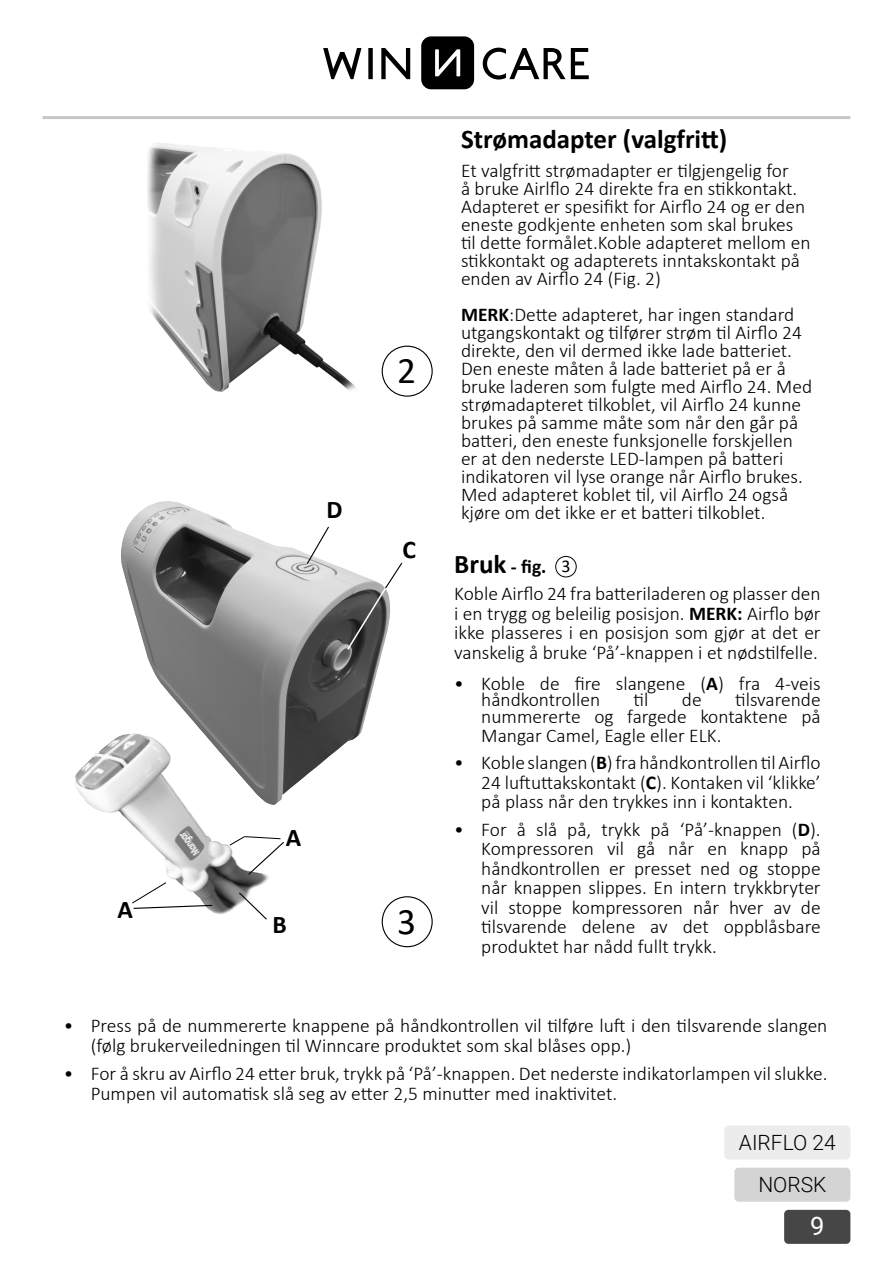
<style>
.page{position:relative;width:893px;height:1263px;background:#fff}
.page>*{position:absolute;margin:0;border:0;box-sizing:border-box;transform-origin:0 0}
.t1{font:37.5px "Calibri";color:#000}
.t2{font:700 27px "Calibri";color:#000}
.t3{font:700 25.5px "Calibri";color:#000}
.t4{font:25.5px "Roboto";color:#fff}
.t5{font:300 21px "Roboto";color:#000}
.t6{font:300 19.5px/18px "Calibri";color:#000}
.s1{font-weight:700}
.s2{font-weight:700;font-size:27px}
.s3{font-weight:400;font-size:18px}
</style>
<div class="page">
<div style="left:724px;top:1125px;width:126px;height:34px;background:#ececec;border-radius:4px"></div>
<div style="left:421px;top:36px;width:53px;height:53px;background:#000;border-radius:10px"></div>
<svg style="left:435px;top:49px;width:25px;height:27px"></svg>
<svg style="left:483px;top:48px;width:106px;height:32px"></svg>
<svg style="left:381px;top:48px;width:29px;height:31px"></svg>
<svg style="left:368px;top:48px;width:5px;height:31px"></svg>
<svg style="left:323px;top:48px;width:38px;height:31px"></svg>
<hr style="left:43px;top:116px;width:807px;height:3px;background:#c7c6c6">
<div style="left:784px;top:1210px;width:66px;height:34px;background:#474646;border-radius:4px"></div>
<div style="left:734px;top:1168px;width:116px;height:34px;background:#d4d4d4;border-radius:4px"></div>
<img style="left:75px;top:735px;width:58px;height:72px">
<svg style="left:238px;top:891px;width:29px;height:29px"></svg>
<svg style="left:132px;top:882px;width:81px;height:27px"></svg>
<svg style="left:229px;top:836px;width:55px;height:40px"></svg>
<div style="left:382px;top:896px;width:51px;height:51px;border:1px solid #000;border-radius:50%"></div>
<div style="left:555px;top:556px;width:22px;height:21px;border:1px solid #000;border-radius:50%"></div>
<img style="left:121px;top:501px;width:262px;height:304px">
<svg style="left:306px;top:525px;width:24px;height:40px"></svg>
<svg style="left:346px;top:561px;width:57px;height:90px"></svg>
<img style="left:148px;top:143px;width:208px;height:249px">
<div style="left:382px;top:346px;width:51px;height:51px;border:1px solid #000;border-radius:50%"></div>
<h3 class="t3" style="left:118px;top:892px;width:17px">A</h3>
<h3 class="t3" style="left:326px;top:491px;width:18px">D</h3>
<h3 class="t3" style="left:286px;top:820px;width:17px">A</h3>
<h3 class="t3" style="left:272px;top:907px;width:16px">B</h3>
<h1 class="t1" style="left:397px;top:345px;width:21px">2</h1>
<h3 class="t3" style="left:402px;top:531px;width:15px">C</h3>
<h1 class="t1" style="left:397px;top:895px;width:21px">3</h1>
<h2 class="t2" style="left:461px;top:120px;width:268px">Strømadapter (valgfritt)</h2>
<p class="t6" style="left:461px;top:161px;width:351px">Et valgfritt strømadapter er tilgjengelig for<br>å bruke Airlflo 24 direkte fra en stikkontakt.<br>Adapteret er spesifikt for Airflo 24 og er den eneste godkjente enheten som skal brukes til dette formålet.Koble adapteret mellom en stikkontakt og adapterets inntakskontakt på enden av Airflo 24 (Fig. 2)</p>
<p class="t6" style="left:461px;top:305px;width:353px"><span class="s1">MERK</span>:Dette adapteret, har ingen standard utgangskontakt og tilfører strøm til Airflo 24 direkte, den vil dermed ikke lade batteriet.<br>Den eneste måten å lade batteriet på er å bruke laderen som fulgte med Airflo 24. Med strømadapteret tilkoblet, vil Airflo 24 kunne brukes på samme måte som når den går på batteri, den eneste funksjonelle forskjellen er at den nederste LED-lampen på batteri indikatoren vil lyse orange når Airflo brukes.<br>Med adapteret koblet til, vil Airflo 24 også kjøre om det ikke er et batteri tilkoblet.</p>
<p class="t6" style="left:454px;top:553px;width:368px;line-height:27px"><span class="s2">Bruk</span> <span class="s1">- fig.</span> <span class="s3">3<br></span>Koble Airflo 24 fra batteriladeren og plasser den</p>
<p class="t6" style="left:454px;top:603px;width:368px;line-height:19.5px;text-align:justify">i en trygg og beleilig posisjon. <span class="s1">MERK:</span> Airflo bør ikke plasseres i en posisjon som gjør at det er vanskelig å bruke ‘På’-knappen i et nødstilfelle.</p>
<p class="t6" style="left:481px;top:675px;width:341px;line-height:16.5px;text-indent:-27px">• Koble de fire slangene (<span class="s1">A</span>) fra 4-veis håndkontrollen</p>
<p class="t6" style="left:481px;top:691px;width:341px;line-height:16.5px;text-align:right">tilsvarende<br>nummererte og fargede kontaktene på</p>
<p class="t6" style="left:481px;top:726px;width:242px">Mangar Camel, Eagle eller ELK.</p>
<p class="t6" style="left:481px;top:753px;width:341px;line-height:19.5px;text-align:justify;text-indent:-27px">• Koble slangen (<span class="s1">B</span>) fra håndkontrollen til Airflo 24 luftuttakskontakt (<span class="s1">C</span>). Kontaken vil ‘klikke’ på plass når den trykkes inn i kontakten.</p>
<p class="t6" style="left:481px;top:819px;width:341px;line-height:19.5px;text-align:justify;text-indent:-27px">• For å slå på, trykk på ‘På’-knappen (<span class="s1">D</span>).<br>Kompressoren vil gå når en knapp på håndkontrollen er presset ned og stoppe når knappen slippes. En intern trykkbryter vil stoppe kompressoren når hver av de tilsvarende delene av det oppblåsbare produktet har nådd fullt trykk.</p>
<p class="t6" style="left:634px;top:690px;width:16px">til</p>
<p class="t6" style="left:682px;top:690px;width:21px">de</p>
<p class="t6" style="left:91px;top:1015px;width:738px;line-height:19.5px;text-indent:-27px">• Press på de nummererte knappene på håndkontrollen vil tilføre luft i den tilsvarende slangen (følg brukerveiledningen til Winncare produktet som skal blåses opp.)</p>
<p class="t6" style="left:91px;top:1064px;width:738px;line-height:19.5px;text-indent:-27px">• For å skru av Airflo 24 etter bruk, trykk på ‘På’-knappen. Det nederste indikatorlampen vil slukke.<br>Pumpen vil automatisk slå seg av etter 2,5 minutter med inaktivitet.</p>
<p class="t5" style="left:739px;top:1127px;width:98px">AIRFLO 24</p>
<p class="t5" style="left:758px;top:1169px;width:70px">NORSK</p>
<h3 class="t4" style="left:810px;top:1208px;width:16px">9</h3>
</div>
